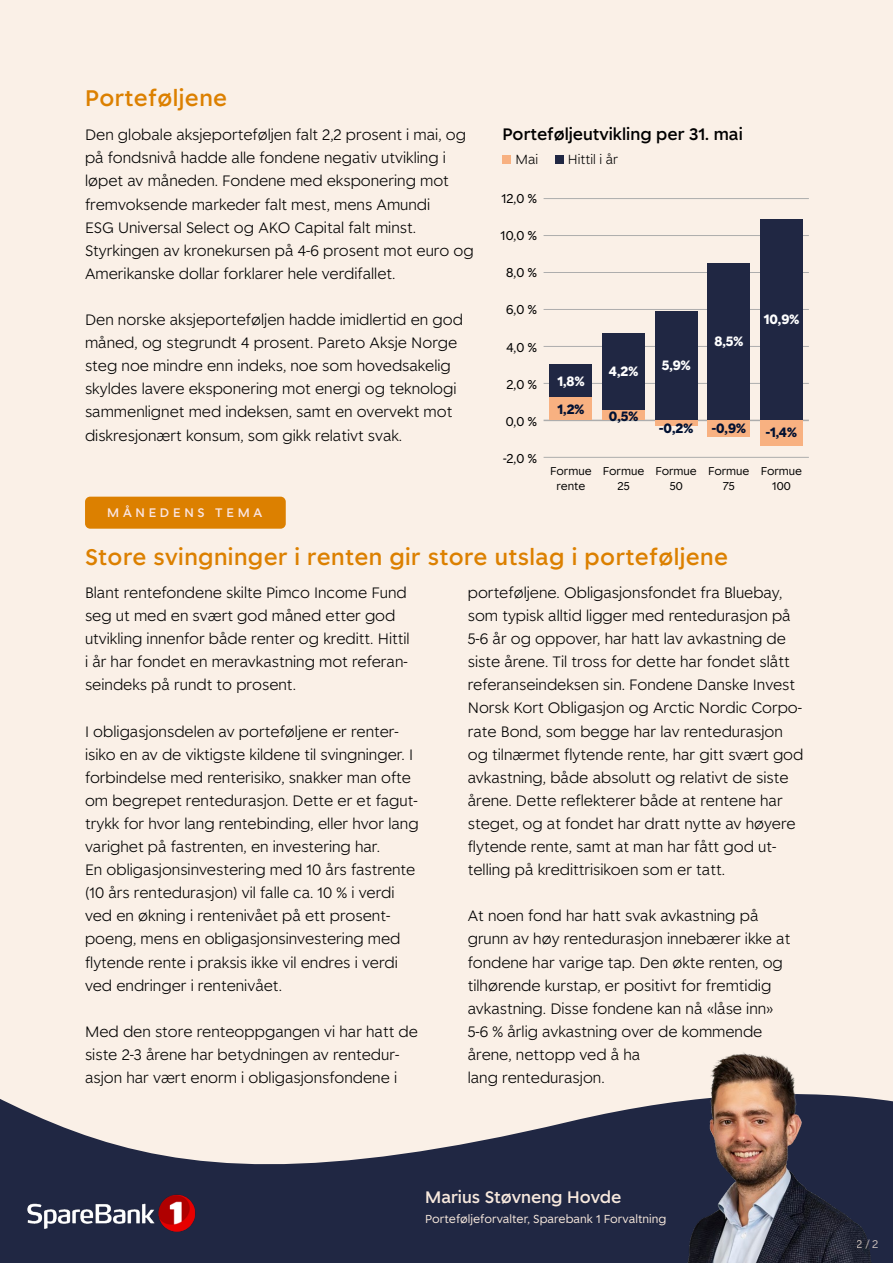
<style>
.page{position:relative;width:893px;height:1263px;background:#faf0e7}
.page>*{position:absolute;margin:0;border:0;box-sizing:border-box;transform-origin:0 0}
.t1{font:500 22.5px "Spare Bank 1";letter-spacing:.02em;color:#dc8000}
.t2{font:500 16.65px "Spare Bank 1";color:#f8e9dd}
.t3{font:500 16.5px "Spare Bank 1";color:#000}
.t4{font:300 15px/23.1px "Spare Bank 1";color:#000}
.t5{font:700 13.5px "Spare Bank 1";color:#001032}
.t6{font:700 13.5px "Spare Bank 1";color:#fff}
.t7{font:300 13.2px "Spare Bank 1";color:#000}
.t8{font:12.75px "Spare Bank 1";color:#000}
.t9{font:500 12.45px "Spare Bank 1";letter-spacing:.3em;color:#fae4e0}
.t10{font:11.55px "Spare Bank 1";color:#f8e9dd}
.t11{font:11.25px "Spare Bank 1";color:#000}
.t12{font:11.1px "Spare Bank 1";color:#f8e9dd}
</style>
<div class="page">
<svg style="left:0;top:1099px;width:893px;height:164px;fill:#202743"></svg>
<img style="left:17px;top:1187px;width:185px;height:51px">
<div style="left:85px;top:497px;width:201px;height:32px;background:#dc8000;border-radius:5px"></div>
<img style="left:646px;top:1052px;width:231px;height:211px">
<div style="left:555px;top:155px;width:8px;height:9px;background:#202743"></div>
<div style="left:502px;top:155px;width:9px;height:9px;background:#f8b181"></div>
<hr style="left:544px;top:198px;width:265px;height:1px;background:#adadad">
<hr style="left:544px;top:235px;width:265px;height:1px;background:#adadad">
<hr style="left:544px;top:272px;width:265px;height:1px;background:#adadad">
<hr style="left:544px;top:309px;width:265px;height:1px;background:#adadad">
<hr style="left:544px;top:346px;width:265px;height:1px;background:#adadad">
<hr style="left:544px;top:383px;width:265px;height:1px;background:#adadad">
<hr style="left:544px;top:420px;width:265px;height:1px;background:#adadad">
<hr style="left:544px;top:457px;width:265px;height:1px;background:#adadad">
<div style="left:708px;top:263px;width:42px;height:157px;background:#202743"></div>
<div style="left:708px;top:420px;width:42px;height:16px;background:#f8b181"></div>
<div style="left:655px;top:311px;width:42px;height:109px;background:#202743"></div>
<div style="left:655px;top:420px;width:42px;height:5px;background:#f8b181"></div>
<div style="left:602px;top:333px;width:43px;height:77px;background:#202743"></div>
<div style="left:602px;top:410px;width:43px;height:10px;background:#f8b181"></div>
<div style="left:550px;top:364px;width:42px;height:34px;background:#202743"></div>
<div style="left:550px;top:397px;width:42px;height:23px;background:#f8b181"></div>
<div style="left:760px;top:219px;width:43px;height:201px;background:#202743"></div>
<div style="left:760px;top:420px;width:43px;height:25px;background:#f8b181"></div>
<p class="t1" style="left:85px;top:84px;width:144px">Porteføljene</p>
<p class="t4" style="left:85px;top:123px;width:390px">Den globale aksjeporteføljen falt 2,2 prosent i mai, og på fondsnivå hadde alle fondene negativ utvikling i løpet av måneden. Fondene med eksponering mot fremvoksende markeder falt mest, mens Amundi<br>ESG Universal Select og AKO Capital falt minst.<br>Styrkingen av kronekursen på 4-6 prosent mot euro og Amerikanske dollar forklarer hele verdifallet.</p>
<p class="t4" style="left:85px;top:308px;width:379px">Den norske aksjeporteføljen hadde imidlertid en god måned, og stegrundt 4 prosent. Pareto Aksje Norge steg noe mindre enn indeks, noe som hovedsakelig skyldes lavere eksponering mot energi og teknologi sammenlignet med indeksen, samt en overvekt mot diskresjonært konsum, som gikk relativt svak.</p>
<p class="t3" style="left:502px;top:124px;width:242px">Porteføljeutvikling per 31. mai</p>
<p class="t7" style="left:516px;top:150px;width:24px">Mai</p>
<p class="t7" style="left:568px;top:150px;width:52px">Hittil i år</p>
<p class="t8" style="left:501px;top:190px;width:37px">12,0 %</p>
<p class="t8" style="left:501px;top:227px;width:38px">10,0 %</p>
<p class="t8" style="left:506px;top:265px;width:32px">8,0 %</p>
<p class="t8" style="left:506px;top:302px;width:32px">6,0 %</p>
<p class="t8" style="left:506px;top:339px;width:32px">4,0 %</p>
<p class="t8" style="left:507px;top:376px;width:32px">2,0 %</p>
<p class="t8" style="left:506px;top:413px;width:33px">0,0 %</p>
<p class="t8" style="left:503px;top:450px;width:35px">-2,0 %</p>
<p class="t11" style="left:708px;top:464px;width:43px">Formue</p>
<p class="t11" style="left:723px;top:478px;width:14px">75</p>
<p class="t6" style="left:714px;top:333px;width:30px">8,5%</p>
<p class="t6" style="left:662px;top:357px;width:30px">5,9%</p>
<p class="t6" style="left:609px;top:363px;width:31px">4,2%</p>
<p class="t5" style="left:609px;top:407px;width:31px">0,5%</p>
<p class="t6" style="left:557px;top:372px;width:29px">1,8%</p>
<p class="t5" style="left:557px;top:400px;width:28px">1,2%</p>
<p class="t5" style="left:659px;top:419px;width:35px">-0,2%</p>
<p class="t5" style="left:712px;top:419px;width:36px">-0,9%</p>
<p class="t11" style="left:550px;top:464px;width:43px">Formue</p>
<p class="t11" style="left:556px;top:478px;width:30px">rente</p>
<p class="t11" style="left:603px;top:464px;width:43px">Formue</p>
<p class="t11" style="left:617px;top:478px;width:14px">25</p>
<p class="t11" style="left:655px;top:464px;width:43px">Formue</p>
<p class="t11" style="left:670px;top:478px;width:15px">50</p>
<p class="t9" style="left:107px;top:505px;width:156px">MÅNEDENS TEMA</p>
<p class="t1" style="left:85px;top:542px;width:645px">Store svingninger i renten gir store utslag i porteføljene</p>
<p class="t6" style="left:764px;top:311px;width:37px">10,9%</p>
<p class="t5" style="left:766px;top:424px;width:33px">-1,4%</p>
<p class="t11" style="left:761px;top:464px;width:43px">Formue</p>
<p class="t11" style="left:772px;top:478px;width:20px">100</p>
<p class="t4" style="left:85px;top:580px;width:326px">Blant rentefondene skilte Pimco Income Fund seg ut med en svært god måned etter god utvikling innenfor både renter og kreditt. Hittil i år har fondet en meravkastning mot referan&shy;seindeks på rundt to prosent.</p>
<p class="t4" style="left:85px;top:719px;width:335px">I obligasjonsdelen av porteføljene er renter&shy;isiko en av de viktigste kildene til svingninger. I forbindelse med renterisiko, snakker man ofte om begrepet rentedurasjon. Dette er et fagut&shy;trykk for hvor lang rentebinding, eller hvor lang varighet på fastrenten, en investering har.<br>En obligasjonsinvestering med 10 års fastrente (10 års rentedurasjon) vil falle ca. 10 % i verdi ved en økning i rentenivået på ett prosent&shy;poeng, mens en obligasjonsinvestering med flytende rente i praksis ikke vil endres i verdi ved endringer i rentenivået.</p>
<p class="t4" style="left:85px;top:1019px;width:334px">Med den store renteoppgangen vi har hatt de siste 2-3 årene har betydningen av rentedur&shy;asjon har vært enorm i obligasjonsfondene i</p>
<p class="t4" style="left:468px;top:580px;width:337px">porteføljene. Obligasjonsfondet fra Bluebay, som typisk alltid ligger med rentedurasjon på 5-6 år og oppover, har hatt lav avkastning de siste årene. Til tross for dette har fondet slått referanseindeksen sin. Fondene Danske Invest Norsk Kort Obligasjon og Arctic Nordic Corpo&shy;rate Bond, som begge har lav rentedurasjon og tilnærmet flytende rente, har gitt svært god avkastning, både absolutt og relativt de siste årene. Dette reflekterer både at rentene har steget, og at fondet har dratt nytte av høyere flytende rente, samt at man har fått god ut&shy;telling på kredittrisikoen som er tatt.</p>
<p class="t4" style="left:468px;top:904px;width:324px">At noen fond har hatt svak avkastning på grunn av høy rentedurasjon innebærer ikke at fondene har varige tap. Den økte renten, og tilhørende kurstap, er positivt for fremtidig avkastning. Disse fondene kan nå «låse inn» 5-6 % årlig avkastning over de kommende årene, nettopp ved å ha<br>lang rentedurasjon.</p>
<p class="t2" style="left:425px;top:1187px;width:198px">Marius Støvneng Hovde</p>
<p class="t10" style="left:425px;top:1211px;width:243px">Porteføljeforvalter, Sparebank 1 Forvaltning</p>
<p class="t12" style="left:857px;top:1237px;width:23px">2/2</p>
</div>
